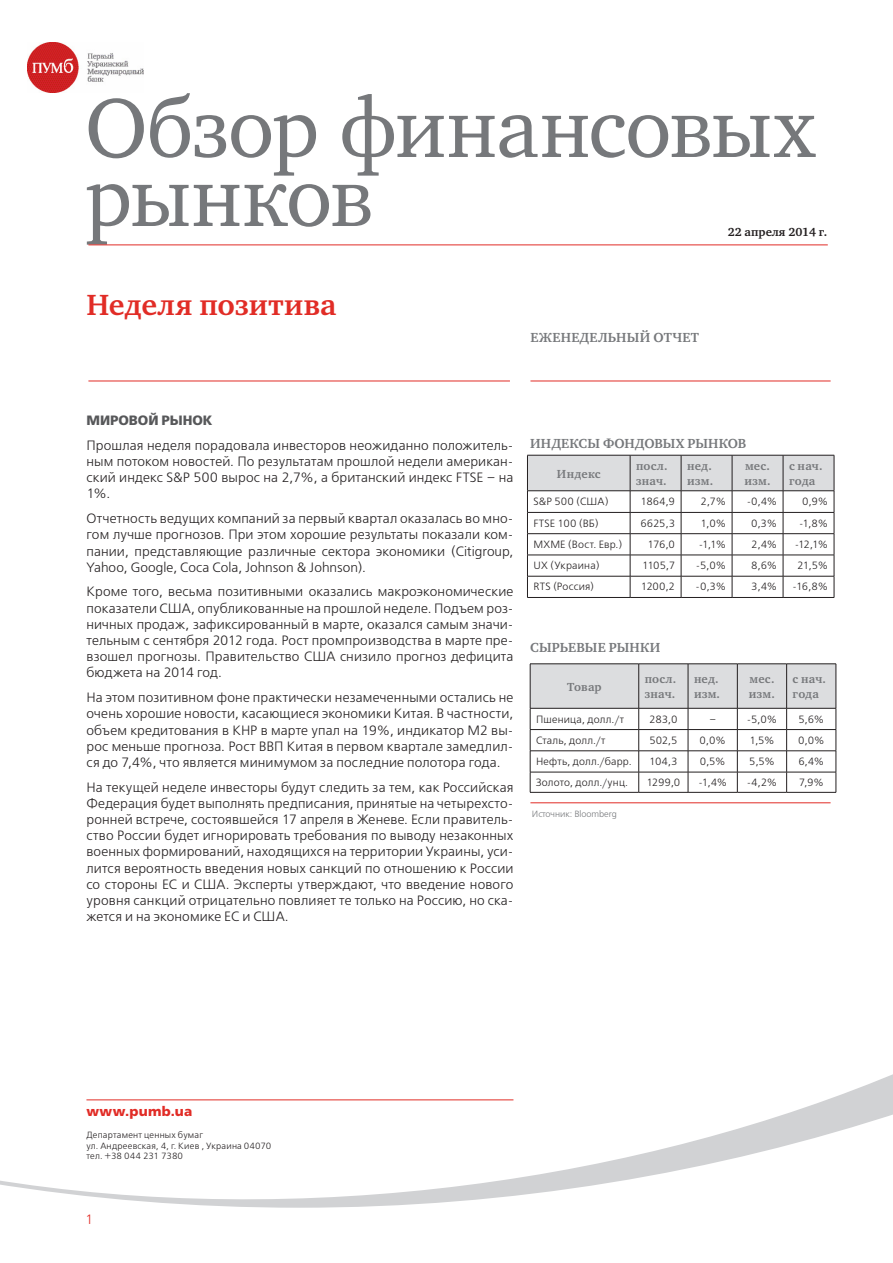
<style>
.page{position:relative;width:893px;height:1263px;background:#fff}
.page>*{position:absolute;margin:0;border:0;box-sizing:border-box;transform-origin:0 0}
.t1{font:85.5px/69px "Charter C";letter-spacing:-.015em;color:#76787b}
.HeadLine_01{font:700 30px "Charter C";letter-spacing:.01em;color:#e12c26}
.BodyBase{font:13.5px/16.2px "Free Set Light C";letter-spacing:.01em;color:#231f20;text-align:justify}
.Column{font:700 13.5px "Charter C";letter-spacing:.02em;color:#76787b}
.t2{font:13.5px "Free Set Bold C";letter-spacing:-.005em;color:#57585a}
.HeadLine{font:13.5px "Free Set Bold C";letter-spacing:.015em;color:#e12c26}
.t3{font:13.5px "Free Set Light C";color:#e12c26}
.Table_HeadLine{font:700 12px/14.4px "Charter C";letter-spacing:.02em;color:#76787b}
.t4{font:700 12px "Charter C";color:#231f20}
.Table_HeadLine-2{font:10.5px "Free Set Light C";letter-spacing:.015em;color:#231f20}
.t5{font:9px/10.8px "Free Set Light C";letter-spacing:.025em;color:#231f20}
.B2{font:9px "Free Set Light C";letter-spacing:-.005em;color:#76787b}
</style>
<div class="page">
<svg style="left:0;top:1074px;width:893px;height:134px"></svg>
<img style="left:27px;top:42px;width:116px;height:51px">
<hr style="left:88px;top:381px;width:422px;height:1px;background:#e12c26">
<hr style="left:88px;top:244px;width:740px;height:1px;background:#e12c26">
<hr style="left:86px;top:1099px;width:427px;height:1px;background:#e12c26">
<hr style="left:530px;top:381px;width:301px;height:1px;background:#e12c26">
<hr style="left:530px;top:802px;width:301px;height:1px;background:#e12c26">
<svg style="left:527px;top:455px;width:308px;height:142px"></svg>
<hr style="left:527px;top:597px;width:103px;height:1px;background:#231f20">
<hr style="left:630px;top:597px;width:51px;height:1px;background:#231f20">
<hr style="left:681px;top:597px;width:51px;height:1px;background:#231f20">
<hr style="left:732px;top:597px;width:51px;height:1px;background:#231f20">
<hr style="left:783px;top:597px;width:51px;height:1px;background:#231f20">
<hr style="left:530px;top:663px;width:109px;height:1px;background:#231f20">
<hr style="left:639px;top:663px;width:49px;height:1px;background:#231f20">
<hr style="left:688px;top:663px;width:49px;height:1px;background:#231f20">
<hr style="left:737px;top:663px;width:50px;height:1px;background:#231f20">
<hr style="left:787px;top:663px;width:49px;height:1px;background:#231f20">
<svg style="left:530px;top:664px;width:307px;height:128px"></svg>
<hr style="left:530px;top:792px;width:109px;height:1px;background:#231f20">
<hr style="left:639px;top:792px;width:49px;height:1px;background:#231f20">
<hr style="left:688px;top:792px;width:49px;height:1px;background:#231f20">
<hr style="left:737px;top:792px;width:50px;height:1px;background:#231f20">
<hr style="left:787px;top:792px;width:49px;height:1px;background:#231f20">
<h1 class="t1" style="left:85px;top:94px;width:733px">Обзор финансовых рынков</h1>
<p class="t4" style="left:728px;top:225px;width:101px">22 апреля 2014 г.</p>
<p class="HeadLine_01" style="left:86px;top:288px;width:251px">Неделя позитива</p>
<p class="Column" style="left:530px;top:330px;width:170px">ЕЖЕНЕДЕЛЬНЫЙ ОТЧЕТ</p>
<h2 class="t2" style="left:86px;top:413px;width:127px">МИРОВОЙ РЫНОК</h2>
<p class="BodyBase" style="left:86px;top:438px;width:428px">Прошлая неделя порадовала инвесторов неожиданно положитель&shy;ным потоком новостей. По результатам прошлой недели американ&shy;ский индекс S&amp;P 500 вырос на 2,7%, а британский индекс FTSE – на 1%.</p>
<p class="BodyBase" style="left:86px;top:511px;width:428px">Отчетность ведущих компаний за первый квартал оказалась во мно&shy;гом лучше прогнозов. При этом хорошие результаты показали ком&shy;пании, представляющие различные сектора экономики (Citigroup, Yahoo, Google, Coca Cola, Johnson &amp; Johnson).</p>
<p class="BodyBase" style="left:86px;top:584px;width:428px">Кроме того, весьма позитивными оказались макроэкономические показатели США, опубликованные на прошлой неделе. Подъем роз&shy;ничных продаж, зафиксированный в марте, оказался самым значи&shy;тельным с сентября 2012 года. Рост промпроизводства в марте пре&shy;взошел прогнозы. Правительство США снизило прогноз дефицита бюджета на 2014 год.</p>
<p class="BodyBase" style="left:86px;top:690px;width:428px">На этом позитивном фоне практически незамеченными остались не очень хорошие новости, касающиеся экономики Китая. В частности, объем кредитования в КНР в марте упал на 19%, индикатор M2 вы&shy;рос меньше прогноза. Рост ВВП Китая в первом квартале замедлил&shy;ся до 7,4%, что является минимумом за последние полотора года.</p>
<p class="BodyBase" style="left:86px;top:779px;width:428px">На текущей неделе инвесторы будут следить за тем, как Российская Федерация будет выполнять предписания, принятые на четырехсто&shy;ронней встрече, состоявшейся 17 апреля в Женеве. Если правитель&shy;ство России будет игнорировать требования по выводу незаконных военных формирований, находящихся на территории Украины, уси&shy;лится вероятность введения новых санкций по отношению к России со стороны ЕС и США. Эксперты утверждают, что введение нового уровня санкций отрицательно повлияет те только на Россию, но ска&shy;жется и на экономике ЕС и США.</p>
<p class="Column" style="left:530px;top:436px;width:218px">ИНДЕКСЫ ФОНДОВЫХ РЫНКОВ</p>
<p class="Table_HeadLine" style="left:557px;top:466px;width:45px">Индекс</p>
<p class="Table_HeadLine" style="left:636px;top:459px;width:33px">посл. знач.</p>
<p class="Table_HeadLine" style="left:687px;top:459px;width:28px">нед. изм.</p>
<p class="Table_HeadLine" style="left:744px;top:459px;width:28px">мес. изм.</p>
<p class="Table_HeadLine" style="left:789px;top:459px;width:35px">с нач. года</p>
<p class="Table_HeadLine-2" style="left:533px;top:496px;width:77px">S&amp;P 500 (CША)</p>
<p class="Table_HeadLine-2" style="left:640px;top:496px;width:36px">1864,9</p>
<p class="Table_HeadLine-2" style="left:701px;top:496px;width:27px">2,7%</p>
<p class="Table_HeadLine-2" style="left:747px;top:496px;width:32px">-0,4%</p>
<p class="Table_HeadLine-2" style="left:802px;top:496px;width:27px">0,9%</p>
<p class="Table_HeadLine-2" style="left:533px;top:518px;width:67px">FTSE 100 (ВБ)</p>
<p class="Table_HeadLine-2" style="left:641px;top:518px;width:36px">6625,3</p>
<p class="Table_HeadLine-2" style="left:700px;top:518px;width:27px">1,0%</p>
<p class="Table_HeadLine-2" style="left:751px;top:518px;width:27px">0,3%</p>
<p class="Table_HeadLine-2" style="left:799px;top:518px;width:31px">-1,8%</p>
<p class="Table_HeadLine-2" style="left:533px;top:539px;width:90px">MXME (Вост. Евр.)</p>
<p class="Table_HeadLine-2" style="left:648px;top:539px;width:29px">176,0</p>
<p class="Table_HeadLine-2" style="left:699px;top:539px;width:29px">-1,1%</p>
<p class="Table_HeadLine-2" style="left:751px;top:539px;width:27px">2,4%</p>
<p class="Table_HeadLine-2" style="left:795px;top:539px;width:35px">-12,1%</p>
<p class="Table_HeadLine-2" style="left:533px;top:560px;width:68px">UX (Украина)</p>
<p class="Table_HeadLine-2" style="left:642px;top:559px;width:34px">1105,7</p>
<p class="Table_HeadLine-2" style="left:696px;top:559px;width:32px">-5,0%</p>
<p class="Table_HeadLine-2" style="left:751px;top:559px;width:27px">8,6%</p>
<p class="Table_HeadLine-2" style="left:797px;top:559px;width:32px">21,5%</p>
<p class="Table_HeadLine-2" style="left:533px;top:581px;width:62px">RTS (Россия)</p>
<p class="Table_HeadLine-2" style="left:641px;top:581px;width:36px">1200,2</p>
<p class="Table_HeadLine-2" style="left:696px;top:581px;width:32px">-0,3%</p>
<p class="Table_HeadLine-2" style="left:751px;top:581px;width:27px">3,4%</p>
<p class="Table_HeadLine-2" style="left:793px;top:581px;width:37px">-16,8%</p>
<p class="Column" style="left:530px;top:640px;width:132px">СЫРЬЕВЫЕ РЫНКИ</p>
<p class="Table_HeadLine" style="left:567px;top:679px;width:36px">Товар</p>
<p class="Table_HeadLine" style="left:645px;top:672px;width:33px">посл. знач.</p>
<p class="Table_HeadLine" style="left:694px;top:672px;width:28px">нед. изм.</p>
<p class="Table_HeadLine" style="left:749px;top:672px;width:28px">мес. изм.</p>
<p class="Table_HeadLine" style="left:793px;top:672px;width:35px">с нач. года</p>
<p class="Table_HeadLine-2" style="left:536px;top:713px;width:89px">Пшеница, долл./т</p>
<p class="Table_HeadLine-2" style="left:649px;top:713px;width:30px">283,0</p>
<p class="Table_HeadLine-2" style="left:709px;top:713px;width:8px">–</p>
<p class="Table_HeadLine-2" style="left:747px;top:713px;width:32px">-5,0%</p>
<p class="Table_HeadLine-2" style="left:798px;top:713px;width:27px">5,6%</p>
<p class="Table_HeadLine-2" style="left:536px;top:735px;width:71px">Сталь, долл./т</p>
<p class="Table_HeadLine-2" style="left:649px;top:735px;width:30px">502,5</p>
<p class="Table_HeadLine-2" style="left:700px;top:735px;width:28px">0,0%</p>
<p class="Table_HeadLine-2" style="left:749px;top:735px;width:27px">1,5%</p>
<p class="Table_HeadLine-2" style="left:798px;top:735px;width:28px">0,0%</p>
<p class="Table_HeadLine-2" style="left:536px;top:756px;width:97px">Нефть, долл./барр.</p>
<p class="Table_HeadLine-2" style="left:649px;top:756px;width:30px">104,3</p>
<p class="Table_HeadLine-2" style="left:700px;top:756px;width:27px">0,5%</p>
<p class="Table_HeadLine-2" style="left:749px;top:756px;width:27px">5,5%</p>
<p class="Table_HeadLine-2" style="left:798px;top:756px;width:27px">6,4%</p>
<p class="Table_HeadLine-2" style="left:536px;top:777px;width:93px">Золото, долл./унц.</p>
<p class="Table_HeadLine-2" style="left:646px;top:776px;width:35px">1299,0</p>
<p class="Table_HeadLine-2" style="left:698px;top:776px;width:30px">-1,4%</p>
<p class="Table_HeadLine-2" style="left:747px;top:776px;width:32px">-4,2%</p>
<p class="Table_HeadLine-2" style="left:799px;top:776px;width:26px">7,9%</p>
<p class="B2" style="left:532px;top:809px;width:86px">Источник: Bloomberg</p>
<p class="HeadLine" style="left:86px;top:1104px;width:107px">www.pumb.ua</p>
<h2 class="t5" style="left:86px;top:1130px;width:118px">Департамент ценных бумаг</h2>
<h2 class="t5" style="left:86px;top:1140px;width:186px">ул. Андреевская, 4, г. Киев , Украина 04070 тел. +38 044 231 7380</h2>
<p class="t3" style="left:85px;top:1212px;width:10px">1</p>
</div>
